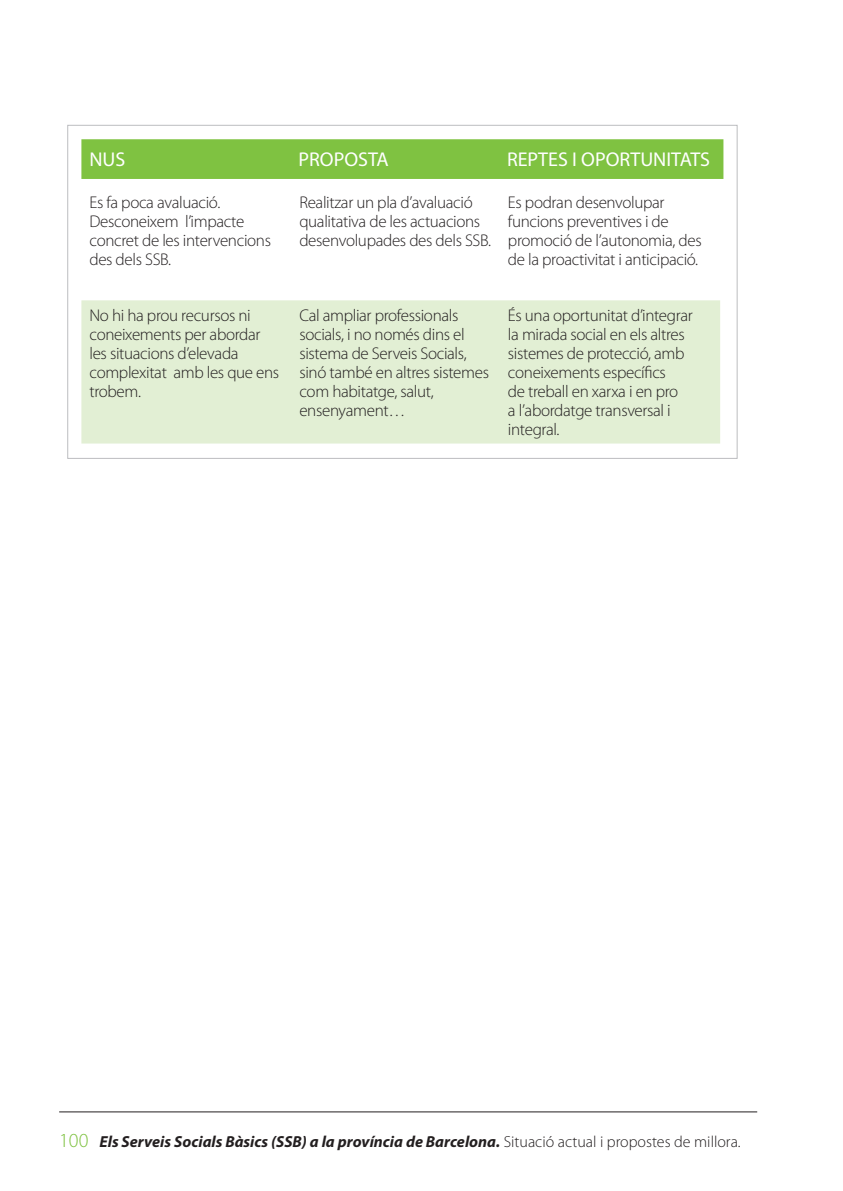
<style>
.page{position:relative;width:843px;height:1191px;background:#fff}
.page>*{position:absolute;margin:0;border:0;box-sizing:border-box;transform-origin:0 0}
.t1{font:20px "Myriad Pro";color:#fff}
.t2{font:300 17px/19px "Myriad Pro";letter-spacing:-.02em;color:#231f20}
.t3{font:italic 700 16px "Myriad Pro";color:#231f20}
.s1{font-weight:300;font-style:normal;font-size:20px;color:#7fc241}
.s2{font-weight:300;font-style:normal}
</style>
<div class="page">
<hr style="left:59px;top:1111px;width:697px;height:1px;background:#231f20">
<div style="left:81px;top:139px;width:642px;height:40px;background:#7fc241"></div>
<div style="left:81px;top:300px;width:638px;height:143px;background:#e2efd4"></div>
<p class="t1" style="left:89px;top:147px;width:37px">NUS</p>
<p class="t1" style="left:298px;top:147px;width:92px">PROPOSTA</p>
<p class="t1" style="left:506px;top:147px;width:204px">REPTES I OPORTUNITATS</p>
<p class="t2" style="left:89px;top:192px;width:183px">Es fa poca avaluació.<br>Desconeixem l’impacte concret de les intervencions des dels SSB.</p>
<p class="t2" style="left:299px;top:192px;width:193px">Realitzar un pla d’avaluació qualitativa de les actuacions desenvolupades des dels SSB.</p>
<p class="t2" style="left:507px;top:192px;width:195px">Es podran desenvolupar funcions preventives i de promoció de l’autonomia, des de la proactivitat i anticipació.</p>
<p class="t2" style="left:89px;top:306px;width:191px">No hi ha prou recursos ni coneixements per abordar les situacions d’elevada complexitat amb les que ens trobem.</p>
<p class="t2" style="left:299px;top:306px;width:191px">Cal ampliar professionals socials, i no només dins el sistema de Serveis Socials, sinó també en altres sistemes com habitatge, salut, ensenyament…</p>
<p class="t2" style="left:507px;top:306px;width:186px">És una oportunitat d’integrar la mirada social en els altres sistemes de protecció, amb coneixements específics<br>de treball en xarxa i en pro<br>a l’abordatge transversal i integral.</p>
<p class="t3" style="left:59px;top:1131px;width:682px"><span class="s1">100</span> Els Serveis Socials Bàsics (SSB) a la província de Barcelona. <span class="s2">Situació actual i propostes de millora.</span></p>
</div>
